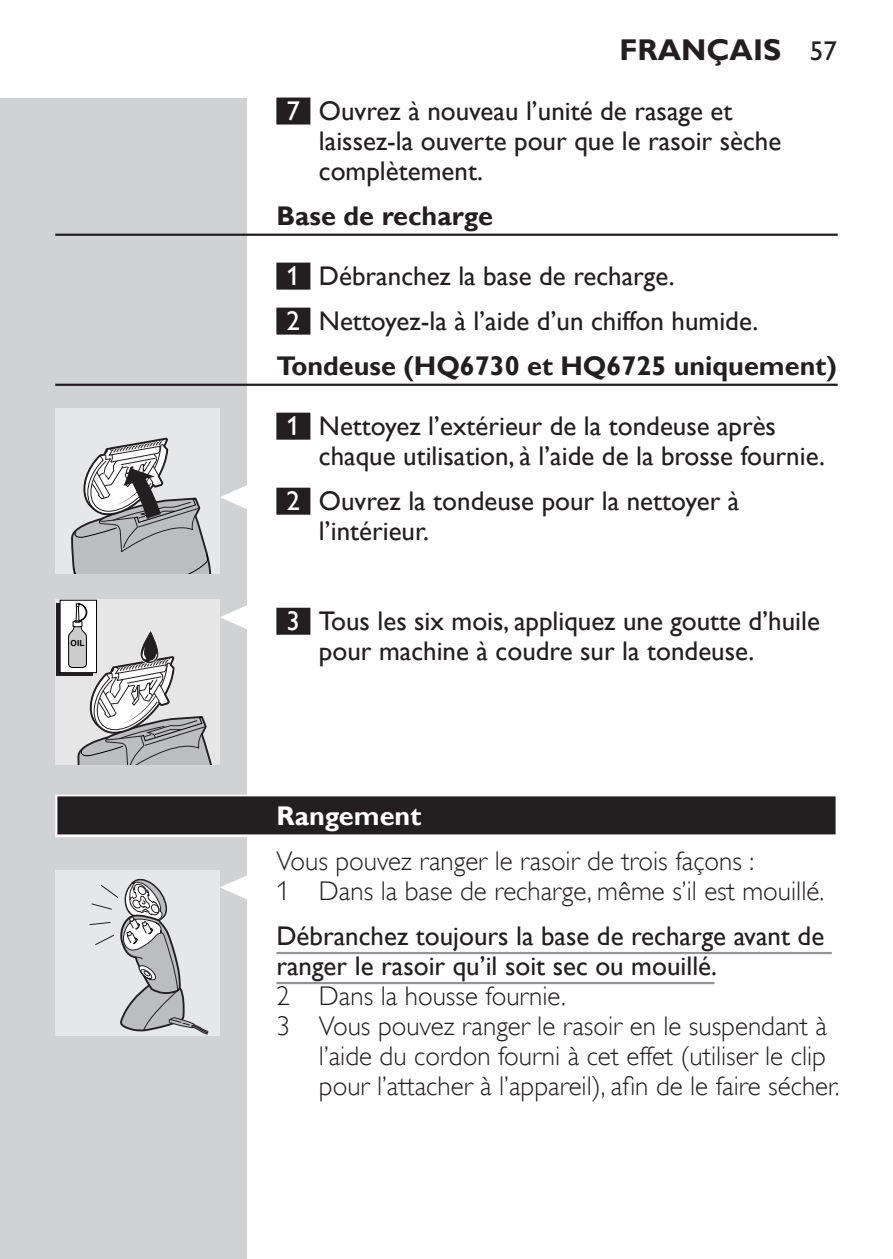
<style>
.page{position:relative;width:893px;height:1259px;background:#fff}
.page>*{position:absolute;margin:0;border:0;box-sizing:border-box;transform-origin:0 0}
.t1{font:700 30px "Gill Sans Alt One WGL";color:#231f20}
.t2{font:27px/30px "Gill Sans Alt One WGL";color:#231f20}
.t3{font:27px/30px "Gill Sans Alt One WGL Light";color:#231f20}
.t4{font:700 27px "Gill Sans Alt One WGL";color:#231f20}
.t5{font:700 27px "Gill Sans Alt One WGL";color:#fff}
.t6{font:700 8.4px "Helvetica";color:#000}
.s1{font-weight:400;font-size:27px}
.s2{color:#fff}
</style>
<div class="page">
<div style="left:0;top:98px;width:247px;height:1161px;background:#d1d2d4"></div>
<div style="left:276px;top:98px;width:34px;height:27px;background:#231f20"></div>
<hr style="left:55px;top:234px;width:783px;height:2px;background:#231f20">
<div style="left:276px;top:263px;width:34px;height:27px;background:#231f20"></div>
<div style="left:276px;top:308px;width:34px;height:27px;background:#231f20"></div>
<hr style="left:55px;top:384px;width:783px;height:2px;background:#231f20">
<div style="left:276px;top:413px;width:34px;height:27px;background:#231f20"></div>
<div style="left:276px;top:488px;width:34px;height:27px;background:#231f20"></div>
<div style="left:276px;top:608px;width:34px;height:27px;background:#231f20"></div>
<div style="left:55px;top:794px;width:783px;height:43px;background:linear-gradient(to right,#9f9d9d,#9f9d9d)"></div>
<div style="left:57px;top:796px;width:779px;height:38px;background:#231f20"></div>
<hr style="left:276px;top:952px;width:556px;height:2px;background:#939598">
<hr style="left:276px;top:982px;width:438px;height:2px;background:#939598">
<div style="left:55px;top:409px;width:165px;height:165px;background:#e6e7e9"></div>
<svg style="left:71px;top:437px;width:176px;height:137px"></svg>
<div style="left:55px;top:599px;width:165px;height:165px;background:#e6e6e6"></div>
<svg style="left:57px;top:604px;width:36px;height:72px"></svg>
<div style="left:60px;top:600px;width:37px;height:72px;background:#fff"></div>
<svg style="left:68px;top:600px;width:179px;height:164px"></svg>
<svg style="left:220px;top:875px;width:27px;height:24px"></svg>
<div style="left:55px;top:870px;width:165px;height:165px;background:#e6e7e9"></div>
<svg style="left:89px;top:878px;width:120px;height:157px"></svg>
<p class="t6" style="left:71px;top:638px;width:15px">OIL</p>
<p class="t1" style="left:619px;top:29px;width:219px">Français <span class="s1">57</span></p>
<p class="t2" style="left:319px;top:96px;width:464px;text-indent:-32px"><span class="s2">7</span> Ouvrez à nouveau l’unité de rasage et laissez-la ouverte pour que le rasoir sèche complètement.</p>
<p class="t4" style="left:276px;top:197px;width:218px">Base de recharge</p>
<p class="t2" style="left:287px;top:261px;width:390px"><span class="s2">1</span> Débranchez la base de recharge.</p>
<p class="t2" style="left:287px;top:306px;width:473px"><span class="s2">2</span> Nettoyez-la à l’aide d’un chiffon humide.</p>
<p class="t4" style="left:276px;top:347px;width:562px">Tondeuse (HQ6730 et HQ6725 uniquement)</p>
<p class="t2" style="left:319px;top:411px;width:508px;text-indent:-32px"><span class="s2">1</span> Nettoyez l’extérieur de la tondeuse après chaque utilisation, à l’aide de la brosse fournie.</p>
<p class="t2" style="left:319px;top:486px;width:422px;text-indent:-32px"><span class="s2">2</span> Ouvrez la tondeuse pour la nettoyer à l’intérieur.</p>
<p class="t2" style="left:319px;top:606px;width:503px;text-indent:-32px"><span class="s2">3</span> Tous les six mois, appliquez une goutte d’huile pour machine à coudre sur la tondeuse.</p>
<p class="t5" style="left:276px;top:797px;width:146px">Rangement</p>
<p class="t3" style="left:276px;top:846px;width:549px">Vous pouvez ranger le rasoir de trois façons :<br>1 Dans la base de recharge, même s’il est mouillé.</p>
<p class="t2" style="left:276px;top:921px;width:549px">Débranchez toujours la base de recharge avant de ranger le rasoir qu’il soit sec ou mouillé.</p>
<p class="t3" style="left:276px;top:981px;width:291px">2 Dans la housse fournie.</p>
<p class="t3" style="left:276px;top:1011px;width:552px">3 Vous pouvez ranger le rasoir en le suspendant à</p>
<p class="t3" style="left:319px;top:1041px;width:508px">l’aide du cordon fourni à cet effet (utiliser le clip</p>
<p class="t3" style="left:319px;top:1071px;width:522px">pour l’attacher à l’appareil), afin de le faire sécher.</p>
</div>
